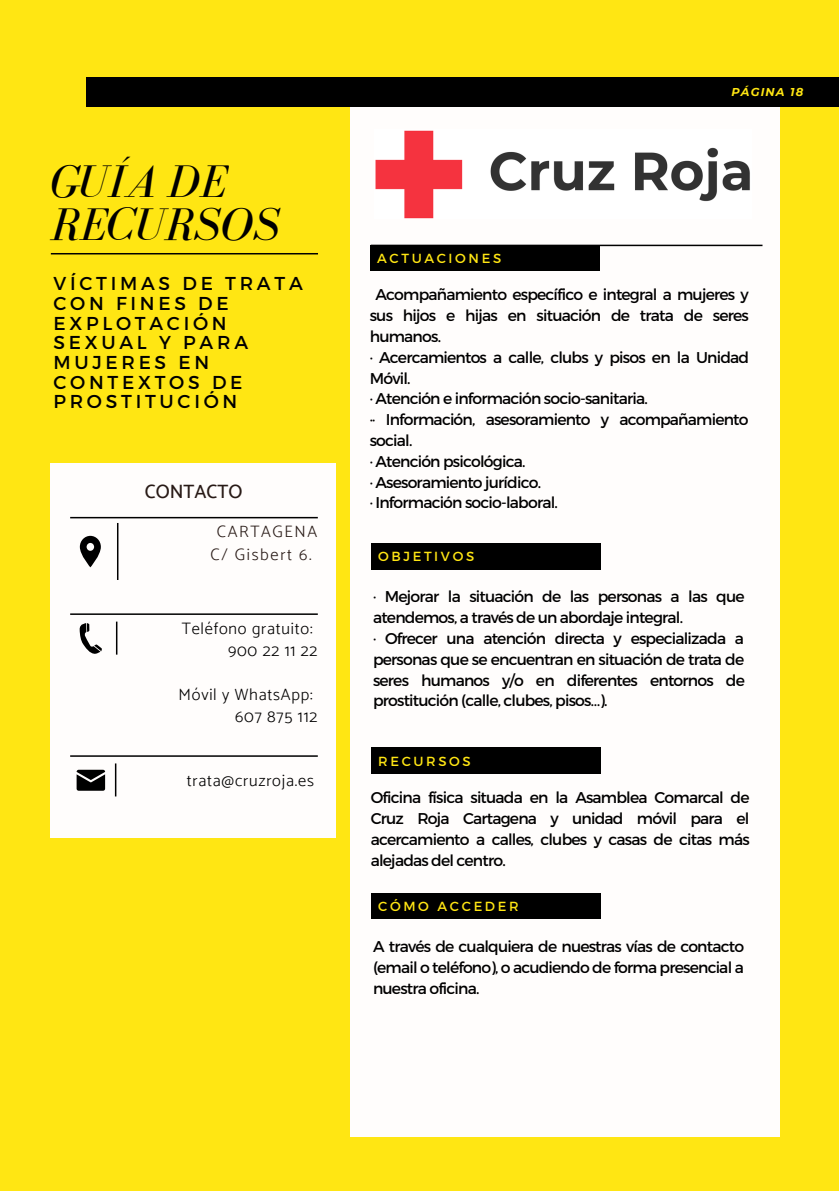
<style>
.page{position:relative;width:839px;height:1191px;background:#fff}
.page>*{position:absolute;margin:0;border:0;box-sizing:border-box;transform-origin:0 0}
.t1{font:italic 47px/43.6px "Bodoni FLF";color:#000}
.t2{font:500 19.2px "Catamaran";color:#281a16}
.t3{font:18.6px/19.6px "Montserrat";letter-spacing:.2em;color:#000}
.t4{font:300 16.6px/22px "Catamaran";letter-spacing:.045em;color:#000;text-align:right}
.t5{font:300 16.6px/22.8px "Catamaran";letter-spacing:.1em;color:#281a16;text-align:center}
.t6{font:15.6px/20.8px "Montserrat";letter-spacing:-.05em;color:#000}
.t7{font:13.2px "Montserrat";letter-spacing:.2em;color:#ffe613}
.t8{font:italic 700 11.4px "Montserrat";letter-spacing:.1em;color:#ffe613}
</style>
<div class="page">
<div style="left:0;top:0;width:838px;height:1191px;background:#ffe613"></div>
<div style="left:351px;top:103px;width:429px;height:1033px;background:#fffdfc"></div>
<hr style="left:371px;top:245px;width:391px;height:1px;background:#000">
<div style="left:87px;top:77px;width:751px;height:30px;background:#000"></div>
<div style="left:370px;top:245px;width:229px;height:26px;background:#000"></div>
<div style="left:371px;top:544px;width:229px;height:25px;background:#000"></div>
<div style="left:51px;top:463px;width:285px;height:375px;background:#fffdfc"></div>
<hr style="left:70px;top:517px;width:248px;height:1px;background:#000">
<svg style="left:80px;top:536px;width:21px;height:31px"></svg>
<hr style="left:70px;top:613px;width:248px;height:2px;background:#000">
<hr style="left:70px;top:755px;width:248px;height:2px;background:#000">
<hr style="left:117px;top:523px;width:1px;height:57px;background:#000">
<hr style="left:116px;top:622px;width:1px;height:33px;background:#000">
<hr style="left:115px;top:763px;width:1px;height:33px;background:#000">
<svg style="left:77px;top:770px;width:28px;height:21px"></svg>
<svg style="left:80px;top:623px;width:22px;height:31px"></svg>
<hr style="left:51px;top:253px;width:267px;height:1px;background:#000">
<img style="left:375px;top:130px;width:375px;height:88px">
<div style="left:371px;top:748px;width:229px;height:25px;background:#000"></div>
<div style="left:371px;top:893px;width:229px;height:26px;background:#000"></div>
<h1 class="t1" style="left:51px;top:159px;width:230px">GUÍA DE<br>RECURSOS</h1>
<p class="t3" style="left:53px;top:273px;width:251px">VÍCTIMAS DE TRATA<br>CON FINES DE<br>EXPLOTACIÓN<br>SEXUAL Y PARA<br>MUJERES EN<br>CONTEXTOS DE<br>PROSTITUCIÓN</p>
<p class="t2" style="left:145px;top:480px;width:99px">CONTACTO</p>
<p class="t5" style="left:210px;top:520px;width:108px">CARTAGENA<br>C/ Gisbert 6.</p>
<p class="t4" style="left:182px;top:618px;width:137px">Teléfono gratuito:<br>900 22 11 22</p>
<p class="t4" style="left:178px;top:684px;width:140px">Móvil y WhatsApp:<br>607 875 112</p>
<p class="t4" style="left:187px;top:769px;width:129px">trata@cruzroja.es</p>
<p class="t7" style="left:377px;top:249px;width:125px">ACTUACIONES</p>
<p class="t8" style="left:731px;top:85px;width:73px">PÁGINA 18</p>
<p class="t6" style="left:370px;top:284px;width:381px;text-indent:6px">Acompañamiento específico e integral a mujeres y sus hijos e hijas en situación de trata de seres humanos.<br>· Acercamientos a calle, clubs y pisos en la Unidad<br>Móvil.<br>· Atención e información socio-sanitaria.<br>·· Información, asesoramiento y acompañamiento social.<br>· Atención psicológica.<br>· Asesoramiento jurídico.<br>· Información socio-laboral.</p>
<p class="t7" style="left:378px;top:548px;width:97px">OBJETIVOS</p>
<p class="t6" style="left:373px;top:586px;width:373px">· Mejorar la situación de las personas a las que atendemos, a través de un abordaje integral.<br>· Ofrecer una atención directa y especializada a personas que se encuentran en situación de trata de seres humanos y/o en diferentes entornos de prostitución (calle, clubes, pisos…).</p>
<p class="t7" style="left:378px;top:752px;width:94px">RECURSOS</p>
<p class="t6" style="left:371px;top:787px;width:380px;text-align:justify">Oficina física situada en la Asamblea Comarcal de Cruz Roja Cartagena y unidad móvil para el acercamiento a calles, clubes y casas de citas más alejadas del centro.</p>
<p class="t7" style="left:378px;top:898px;width:142px">CÓMO ACCEDER</p>
<p class="t6" style="left:373px;top:935px;width:372px;text-align:justify">A través de cualquiera de nuestras vías de contacto (email o teléfono), o acudiendo de forma presencial a nuestra oficina.</p>
</div>
